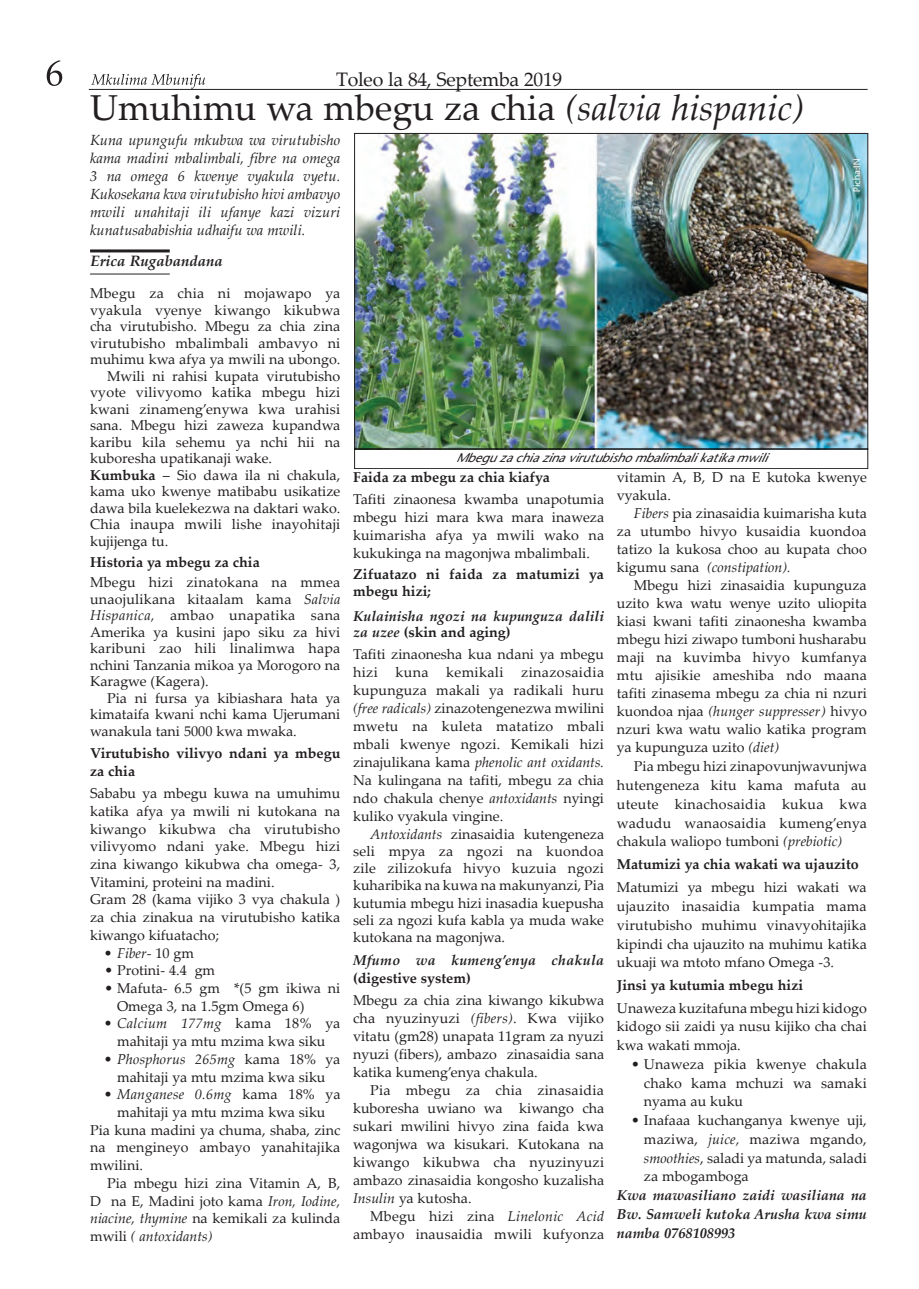
<style>
.page{position:relative;width:919px;height:1289px;background:#fff}
.page>*{position:absolute;margin:0;border:0;box-sizing:border-box;transform-origin:0 0}
.t1{font:36px "Palatino Linotype";color:#231f20}
.t2{font:19.5px "Palatino Linotype";letter-spacing:-.015em;color:#231f20}
.t3{font:italic 700 15px "Palatino Linotype";color:#231f20}
.t4{font:italic 14.7px/18px "Palatino Linotype";color:#231f20;text-align:justify}
.t5{font:14.25px/18px "Palatino Linotype";color:#231f20;text-align:justify}
.t6{font:700 14.25px/18px "Palatino Linotype";color:#231f20}
.t7{font:italic 700 14.25px/18.8px "Palatino Linotype";color:#231f20}
.t8{font:italic 14.25px "Palatino Linotype";color:#231f20}
.t9{font:italic 700 14.25px "Palatino Linotype";letter-spacing:.02em;color:#231f20}
.t10{font:14.25px "Palatino Linotype";letter-spacing:.02em;color:#231f20}
.t11{font:italic 500 12px "Stone Sans";color:#231f20}
.t12{font:500 9px "Stone Sans";color:#fff}
.s1{font-style:italic}
.s2{font-weight:700}
.s3{font-style:normal}
</style>
<div class="page">
<img style="left:356px;top:135px;width:509px;height:312px">
<div style="left:354px;top:133px;width:513px;height:316px;border:1px solid #231f20"></div>
<svg style="left:47px;top:60px;width:15px;height:26px"></svg>
<hr style="left:89px;top:89px;width:778px;height:1px;background:#231f20">
<svg style="left:91px;top:74px;width:114px;height:15px"></svg>
<hr style="left:90px;top:249px;width:80px;height:3px;background:#231f20">
<hr style="left:90px;top:274px;width:80px;height:1px;background:#231f20">
<div style="left:354px;top:449px;width:513px;height:20px;border:1px solid #231f20"></div>
<h2 class="t2" style="left:336px;top:65px;width:227px">Toleo la 84, Septemba 2019</h2>
<h1 class="t1" style="left:90px;top:82px;width:715px">Umuhimu wa mbegu za chia <span class="s1">(salvia hispanic)</span></h1>
<p class="t4" style="left:90px;top:130px;width:252px">Kuna upungufu mkubwa wa virutubisho kama madini mbalimbali, fibre na omega 3 na omega 6 kwenye vyakula vyetu.<br>Kukosekana kwa virutubisho hivi ambavyo mwili unahitaji ili ufanye kazi vizuri kunatusababishia udhaifu wa mwili.</p>
<p class="t3" style="left:91px;top:251px;width:134px">Erica Rugabandana</p>
<p class="t12" style="left:851px;top:192px;width:34px;rotate:-90deg">Picha:IN</p>
<p class="t10" style="left:90px;top:283px;width:252px">Mbegu za chia ni mojawapo ya</p>
<p class="t5" style="left:90px;top:300px;width:252px">vyakula vyenye kiwango kikubwa</p>
<p class="t5" style="left:90px;top:317px;width:252px">cha virutubisho. Mbegu za chia zina</p>
<p class="t5" style="left:90px;top:333px;width:252px">virutubisho mbalimbali ambavyo ni</p>
<p class="t5" style="left:90px;top:350px;width:252px">muhimu kwa afya ya mwili na ubongo.</p>
<p class="t5" style="left:107px;top:366px;width:235px">Mwili ni rahisi kupata virutubisho</p>
<p class="t5" style="left:90px;top:383px;width:252px">vyote vilivyomo katika mbegu hizi</p>
<p class="t5" style="left:90px;top:399px;width:252px">kwani zinameng’enywa kwa urahisi</p>
<p class="t5" style="left:90px;top:416px;width:252px">sana. Mbegu hizi zaweza kupandwa</p>
<p class="t5" style="left:90px;top:432px;width:252px">karibu kila sehemu ya nchi hii na</p>
<p class="t5" style="left:90px;top:449px;width:183px">kuboresha upatikanaji wake.</p>
<p class="t5" style="left:90px;top:465px;width:252px"><span class="s2">Kumbuka</span> – Sio dawa ila ni chakula,</p>
<p class="t5" style="left:90px;top:482px;width:252px">kama uko kwenye matibabu usikatize</p>
<p class="t5" style="left:90px;top:498px;width:252px">dawa bila kuelekezwa na daktari wako.</p>
<p class="t5" style="left:90px;top:515px;width:252px">Chia inaupa mwili lishe inayohitaji</p>
<p class="t5" style="left:90px;top:531px;width:80px">kujijenga tu.</p>
<p class="t6" style="left:90px;top:552px;width:171px">Historia ya mbegu za chia</p>
<p class="t5" style="left:90px;top:573px;width:252px;line-height:16.5px">Mbegu hizi zinatokana na mmea unaojulikana kitaalam kama <span class="s1">Salvia Hispanica,</span> ambao unapatika sana Amerika ya kusini japo siku za hivi karibuni zao hili linalimwa hapa nchini Tanzania mikoa ya Morogoro na Karagwe (Kagera).</p>
<p class="t5" style="left:90px;top:689px;width:252px;line-height:16.5px;text-indent:17px">Pia ni fursa ya kibiashara hata ya kimataifa kwani nchi kama Ujerumani wanakula tani 5000 kwa mwaka.</p>
<p class="t6" style="left:90px;top:744px;width:252px">Virutubisho vilivyo ndani ya mbegu za chia</p>
<p class="t5" style="left:90px;top:784px;width:252px;text-align:left">Sababu ya mbegu kuwa na umuhimu katika afya ya mwili ni kutokana na kiwango kikubwa cha virutubisho vilivyomo ndani yake. Mbegu hizi zina kiwango kikubwa cha omega- 3,<br>Vitamini, proteini na madini.<br>Gram 28 (kama vijiko 3 vya chakula ) za chia zinakua na virutubisho katika kiwango kifuatacho;</p>
<p class="t8" style="left:104px;top:942px;width:91px">• Fiber<span class="s3">- 10 gm</span></p>
<p class="t5" style="left:104px;top:960px;width:112px">• Protini- 4.4 gm</p>
<p class="t5" style="left:117px;top:978px;width:225px;text-indent:-13px">• Mafuta- 6.5 gm *(5 gm ikiwa ni<br>Omega 3, na 1.5gm Omega 6)</p>
<p class="t5" style="left:104px;top:1014px;width:237px;text-align:center"><span class="s1">• Calcium 177mg</span> kama 18% ya mahitaji ya mtu mzima kwa siku</p>
<p class="t5" style="left:104px;top:1049px;width:237px;text-align:center"><span class="s1">• Phosphorus 265mg</span> kama 18% ya mahitaji ya mtu mzima kwa siku</p>
<p class="t8" style="left:104px;top:1084px;width:237px">• Manganese 0.6mg <span class="s3">kama 18% ya</span></p>
<p class="t5" style="left:117px;top:1102px;width:210px">mahitaji ya mtu mzima kwa siku</p>
<p class="t5" style="left:90px;top:1120px;width:252px">Pia kuna madini ya chuma, shaba, zinc</p>
<p class="t5" style="left:90px;top:1137px;width:252px">na mengineyo ambayo yanahitajika</p>
<p class="t5" style="left:90px;top:1155px;width:54px">mwilini.</p>
<p class="t5" style="left:107px;top:1173px;width:235px">Pia mbegu hizi zina Vitamin A, B,</p>
<p class="t5" style="left:90px;top:1191px;width:252px">D na E, Madini joto kama <span class="s1">Iron, Iodine,</span></p>
<p class="t5" style="left:90px;top:1208px;width:252px"><span class="s1">niacine, thymine</span> na kemikali za kulinda</p>
<p class="t8" style="left:90px;top:1226px;width:124px"><span class="s3">mwili</span> ( antoxidants)</p>
<p class="t11" style="left:456px;top:450px;width:319px">Mbeguzachiazinavirutubishombalimbalikatikamwili</p>
<p class="t6" style="left:353px;top:467px;width:198px">Faida za mbegu za chia kiafya</p>
<p class="t5" style="left:353px;top:490px;width:252px">Tafiti zinaonesa kwamba unapotumia mbegu hizi mara kwa mara inaweza kuimarisha afya ya mwili wako na kukukinga na magonjwa mbalimbali.</p>
<p class="t6" style="left:353px;top:565px;width:252px;line-height:16.5px">Zifuatazo ni faida za matumizi ya mbegu hizi;</p>
<p class="t7" style="left:353px;top:607px;width:252px;line-height:16.5px">Kulainisha ngozi na kupunguza dalili za uzee <span class="s3">(skin and aging)</span></p>
<p class="t5" style="left:353px;top:645px;width:252px">Tafiti zinaonesha kua ndani ya mbegu hizi kuna kemikali zinazosaidia kupunguza makali ya radikali huru <span class="s1">(free radicals)</span> zinazotengenezwa mwilini mwetu na kuleta matatizo mbali mbali kwenye ngozi. Kemikali hizi zinajulikana kama <span class="s1">phenolic ant oxidants.<br></span>Na kulingana na tafiti, mbegu za chia ndo chakula chenye <span class="s1">antoxidants</span> nyingi kuliko vyakula vingine.</p>
<p class="t5" style="left:353px;top:824px;width:252px;line-height:17.2px;text-indent:17px"><span class="s1">Antoxidants</span> zinasaidia kutengeneza seli mpya za ngozi na kuondoa zile zilizokufa hivyo kuzuia ngozi kuharibika na kuwa na makunyanzi, Pia kutumia mbegu hizi inasadia kuepusha seli za ngozi kufa kabla ya muda wake kutokana na magonjwa.</p>
<p class="t9" style="left:353px;top:949px;width:252px">Mfumo wa kumeng’enya chakula</p>
<p class="t6" style="left:353px;top:968px;width:119px">(digestive system)</p>
<p class="t5" style="left:353px;top:990px;width:252px">Mbegu za chia zina kiwango kikubwa cha nyuzinyuzi <span class="s1">(fibers)</span>. Kwa vijiko vitatu (gm28) unapata 11gram za nyuzi nyuzi (fibers), ambazo zinasaidia sana katika kumeng’enya chakula.</p>
<p class="t5" style="left:353px;top:1080px;width:252px;text-indent:17px">Pia mbegu za chia zinasaidia kuboresha uwiano wa kiwango cha sukari mwilini hivyo zina faida kwa wagonjwa wa kisukari. Kutokana na kiwango kikubwa cha nyuzinyuzi ambazo zinasaidia kongosho kuzalisha <span class="s1">Insulin</span> ya kutosha.</p>
<p class="t5" style="left:353px;top:1206px;width:252px;text-align:right">Mbegu hizi zina <span class="s1">Linelonic Acid </span>ambayo inausaidia mwili kufyonza</p>
<p class="t5" style="left:617px;top:468px;width:251px">vitamin A, B, D na E kutoka kwenye vyakula.</p>
<p class="t5" style="left:617px;top:504px;width:251px;text-indent:17px"><span class="s1">Fibers</span> pia zinasaidia kuimarisha kuta za utumbo hivyo kusaidia kuondoa tatizo la kukosa choo au kupata choo kigumu sana <span class="s1">(constipation).</span></p>
<p class="t5" style="left:617px;top:576px;width:251px;text-indent:17px">Mbegu hizi zinasaidia kupunguza uzito kwa watu wenye uzito uliopita kiasi kwani tafiti zinaonesha kwamba mbegu hizi ziwapo tumboni husharabu maji na kuvimba hivyo kumfanya mtu ajisikie ameshiba ndo maana tafiti zinasema mbegu za chia ni nzuri kuondoa njaa <span class="s1">(hunger suppresser)</span> hivyo nzuri kwa watu walio katika program ya kupunguza uzito <span class="s1">(diet)</span></p>
<p class="t5" style="left:617px;top:756px;width:251px;line-height:18.8px;text-indent:17px">Pia mbegu hizi zinapovunjwavunjwa hutengeneza kitu kama mafuta au uteute kinachosaidia kukua kwa wadudu wanaosaidia kumeng’enya chakula waliopo tumboni <span class="s1">(prebiotic)</span></p>
<p class="t6" style="left:617px;top:854px;width:243px">Matumizi ya chia wakati wa ujauzito</p>
<p class="t5" style="left:617px;top:877px;width:251px;line-height:18.8px">Matumizi ya mbegu hizi wakati wa ujauzito inasaidia kumpatia mama virutubisho muhimu vinavyohitajika kipindi cha ujauzito na muhimu katika ukuaji wa mtoto mfano Omega -3.</p>
<p class="t6" style="left:617px;top:975px;width:188px">Jinsi ya kutumia mbegu hizi</p>
<p class="t5" style="left:617px;top:997px;width:251px;line-height:18.8px">Unaweza kuzitafuna mbegu hizi kidogo kidogo sii zaidi ya nusu kijiko cha chai kwa wakati mmoja.</p>
<p class="t5" style="left:644px;top:1054px;width:224px;line-height:18.8px;text-indent:-13px">• Unaweza pikia kwenye chakula chako kama mchuzi wa samaki nyama au kuku</p>
<p class="t5" style="left:644px;top:1110px;width:224px;line-height:18.8px;text-indent:-13px">• Inafaaa kuchanganya kwenye uji, maziwa, <span class="s1">juice,</span> maziwa mgando, <span class="s1">smoothies</span>, saladi ya matunda, saladi za mbogamboga</p>
<p class="t7" style="left:617px;top:1185px;width:251px;text-align:justify">Kwa mawasiliano zaidi wasiliana na Bw. Samweli kutoka Arusha kwa simu namba 0768108993</p>
</div>
